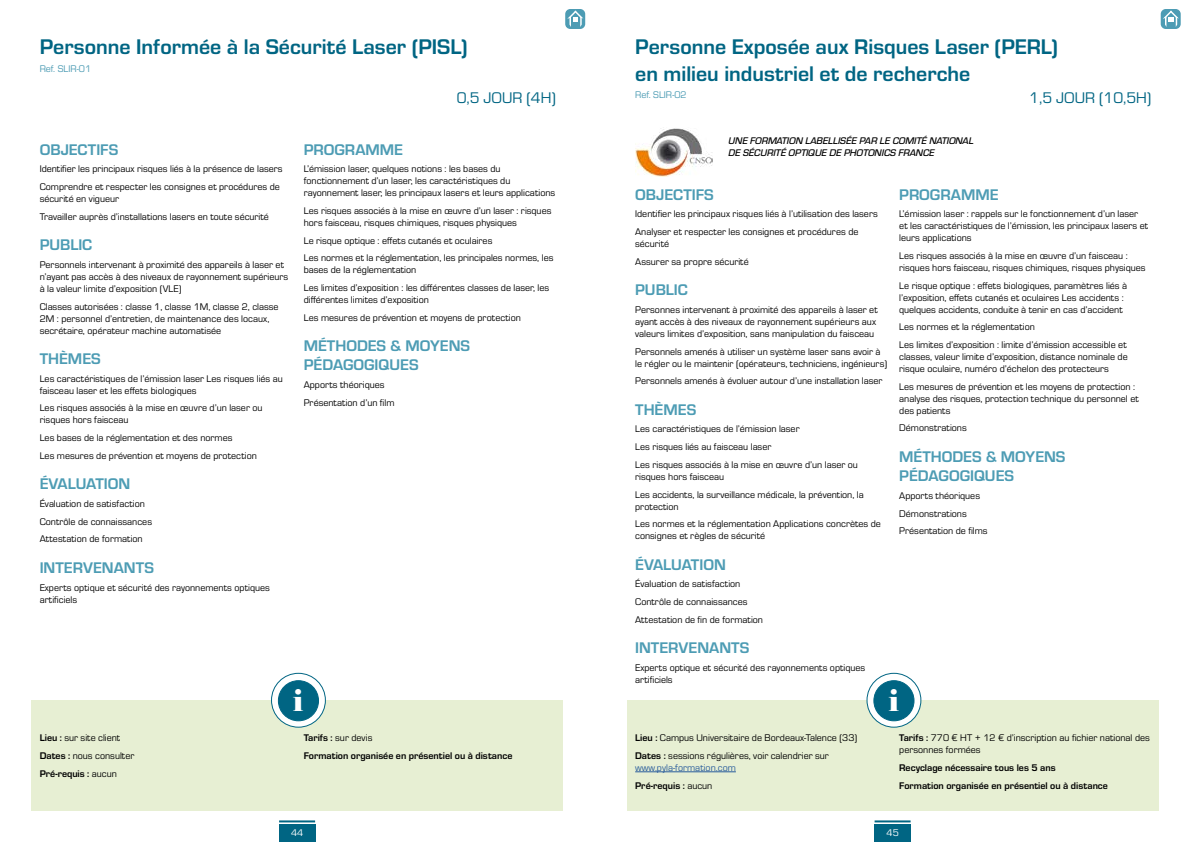
<style>
.page{position:relative;width:1191px;height:842px;background:#fff}
.page>*{position:absolute;margin:0;border:0;box-sizing:border-box;transform-origin:0 0}
.t1{font:30px "Elephant";color:#fff}
.t2{font:700 22px/26.4px "Eurostile";color:#006583}
.t3{font:700 16px/19.2px "Eurostile";color:#4d9cb4}
.t4{font:16px "Eurostile";color:#006583}
.t5{font:10px/17.7px "Eurostile";color:#000}
.t6{font:700 10px/17.7px "Eurostile";color:#000}
.t7{font:10px/12px "Eurostile Med Ita";color:#000}
.t8{font:10px/17.7px "Eurostile";color:#275b9b}
.t9{font:10px "Eurostile";color:#4d9cb4}
.t10{font:10px "Eurostile";color:#fff}
.s1{font-weight:700}
.s2{font-weight:400}
.s3{font-weight:700;color:#000}
.s4{color:#000}
</style>
<div class="page">
<div style="left:31px;top:701px;width:532px;height:110px;background:#e7efd3"></div>
<div style="left:626px;top:701px;width:532px;height:110px;background:#e7efd3"></div>
<svg style="left:271px;top:673px;width:54px;height:54px"></svg>
<div style="left:271px;top:673px;width:55px;height:55px;border:1px solid #006583;border-radius:50%"></div>
<svg style="left:867px;top:673px;width:54px;height:54px"></svg>
<div style="left:866px;top:673px;width:55px;height:55px;border:1px solid #006583;border-radius:50%"></div>
<div style="left:278px;top:681px;width:40px;height:40px;background:#006583;border-radius:50%"></div>
<div style="left:278px;top:680px;width:41px;height:41px;border:1px solid #006583;border-radius:50%"></div>
<div style="left:874px;top:681px;width:40px;height:40px;background:#006583;border-radius:50%"></div>
<div style="left:873px;top:680px;width:41px;height:41px;border:1px solid #006583;border-radius:50%"></div>
<div style="left:279px;top:824px;width:36px;height:18px;background:#006583"></div>
<div style="left:874px;top:824px;width:36px;height:18px;background:#006583"></div>
<hr style="left:279px;top:820px;width:36px;height:2px;background:#006583">
<hr style="left:874px;top:820px;width:36px;height:2px;background:#006583">
<div style="left:565px;top:9px;width:20px;height:20px;background:#4d9cb4;border-radius:5px"></div>
<svg style="left:567px;top:11px;width:16px;height:16px"></svg>
<div style="left:1160px;top:9px;width:20px;height:20px;background:#4d9cb4;border-radius:5px"></div>
<svg style="left:1163px;top:11px;width:15px;height:16px"></svg>
<img style="left:635px;top:128px;width:77px;height:48px">
<hr style="left:635px;top:771px;width:101px;height:1px;background:#275b9b">
<h2 class="t2" style="left:40px;top:32px;width:429px">Personne Informée à la Sécurité Laser (PISL)</h2>
<p class="t9" style="left:40px;top:62px;width:53px">Ref. SLIR-01</p>
<h3 class="t3" style="left:40px;top:139px;width:80px">OBJECTIFS</h3>
<p class="t5" style="left:40px;top:160px;width:244px">Identifier les principaux risques liés à la présence de lasers<br>Comprendre et respecter les consignes et procédures de</p>
<p class="t5" style="left:40px;top:189px;width:231px">sécurité en vigueur<br>Travailler auprès d’installations lasers en toute sécurité</p>
<h3 class="t3" style="left:40px;top:234px;width:54px">PUBLIC</h3>
<p class="t5" style="left:40px;top:258px;width:250px;line-height:12px">Personnels intervenant à proximité des appareils à laser et n’ayant pas accès à des niveaux de rayonnement supérieurs à la valeur limite d’exposition (VLE)</p>
<p class="t5" style="left:40px;top:300px;width:240px;line-height:12px">Classes autorisées : classe 1, classe 1M, classe 2, classe<br>2M : personnel d’entretien, de maintenance des locaux, secrétaire, opérateur machine automatisée</p>
<h3 class="t3" style="left:40px;top:348px;width:63px">THÈMES</h3>
<p class="t5" style="left:40px;top:372px;width:245px;line-height:12px">Les caractéristiques de l’émission laser Les risques liés au faisceau laser et les effets biologiques</p>
<p class="t5" style="left:40px;top:402px;width:224px;line-height:12px">Les risques associés à la mise en œuvre d’un laser ou risques hors faisceau</p>
<p class="t5" style="left:40px;top:428px;width:219px">Les bases de la réglementation et des normes<br>Les mesures de prévention et moyens de protection</p>
<h3 class="t3" style="left:40px;top:473px;width:92px">ÉVALUATION</h3>
<p class="t5" style="left:40px;top:494px;width:114px">Évaluation de satisfaction<br>Contrôle de connaissances<br>Attestation de formation</p>
<h3 class="t3" style="left:40px;top:557px;width:116px">INTERVENANTS</h3>
<p class="t5" style="left:40px;top:581px;width:232px;line-height:12px">Experts optique et sécurité des rayonnements optiques artificiels</p>
<h3 class="t4" style="left:457px;top:87px;width:101px">0,5 JOUR (4H)</h3>
<h3 class="t3" style="left:304px;top:139px;width:101px">PROGRAMME</h3>
<p class="t5" style="left:304px;top:163px;width:253px;line-height:12px">L’émission laser, quelques notions : les bases du fonctionnement d’un laser, les caractéristiques du rayonnement laser, les principaux lasers et leurs applications</p>
<p class="t5" style="left:304px;top:204px;width:249px;line-height:12px">Les risques associés à la mise en œuvre d’un laser : risques hors faisceau, risques chimiques, risques physiques</p>
<p class="t5" style="left:304px;top:231px;width:251px">Le risque optique : effets cutanés et oculaires<br>Les normes et la réglementation, les principales normes, les</p>
<p class="t5" style="left:304px;top:261px;width:247px">bases de la réglementation<br>Les limites d’exposition : les différentes classes de laser, les</p>
<p class="t5" style="left:304px;top:290px;width:219px">différentes limites d’exposition<br>Les mesures de prévention et moyens de protection</p>
<h3 class="t3" style="left:304px;top:335px;width:168px">MÉTHODES &amp; MOYENS<br>PÉDAGOGIQUES</h3>
<p class="t5" style="left:304px;top:375px;width:92px">Apports théoriques<br>Présentation d’un film</p>
<h2 class="t2" style="left:635px;top:32px;width:424px">Personne Exposée aux Risques Laser (PERL) en milieu industriel et de recherche</h2>
<p class="t9" style="left:635px;top:88px;width:53px">Ref. SLIR-02</p>
<h3 class="t4" style="left:1029px;top:87px;width:123px">1,5 JOUR (10,5H)</h3>
<p class="t7" style="left:728px;top:134px;width:247px">UNE FORMATION LABELLISÉE PAR LE COMITÉ NATIONAL<br>DE SÉCURITÉ OPTIQUE DE PHOTONICS FRANCE</p>
<h3 class="t3" style="left:635px;top:184px;width:80px">OBJECTIFS</h3>
<p class="t5" style="left:635px;top:205px;width:244px">Identifier les principaux risques liés à l’utilisation des lasers<br>Analyser et respecter les consignes et procédures de</p>
<p class="t5" style="left:635px;top:234px;width:115px">sécurité<br>Assurer sa propre sécurité</p>
<h3 class="t3" style="left:635px;top:279px;width:54px">PUBLIC</h3>
<p class="t5" style="left:635px;top:303px;width:244px;line-height:12px">Personnes intervenant à proximité des appareils à laser et ayant accès à des niveaux de rayonnement supérieurs aux valeurs limites d’exposition, sans manipulation du faisceau</p>
<p class="t5" style="left:635px;top:345px;width:253px;line-height:12px">Personnels amenés à utiliser un système laser sans avoir à le régler ou le maintenir (opérateurs, techniciens, ingénieurs)</p>
<p class="t5" style="left:635px;top:372px;width:249px">Personnels amenés à évoluer autour d’une installation laser</p>
<h3 class="t3" style="left:635px;top:399px;width:63px">THÈMES</h3>
<p class="t5" style="left:635px;top:420px;width:224px">Les caractéristiques de l’émission laser<br>Les risques liés au faisceau laser<br>Les risques associés à la mise en œuvre d’un laser ou</p>
<p class="t5" style="left:635px;top:467px;width:230px">risques hors faisceau<br>Les accidents, la surveillance médicale, la prévention, la</p>
<p class="t5" style="left:635px;top:497px;width:247px">protection<br>Les normes et la réglementation Applications concrètes de</p>
<p class="t5" style="left:635px;top:526px;width:132px">consignes et règles de sécurité</p>
<h3 class="t3" style="left:635px;top:554px;width:92px">ÉVALUATION</h3>
<p class="t5" style="left:635px;top:575px;width:129px">Évaluation de satisfaction<br>Contrôle de connaissances<br>Attestation de fin de formation</p>
<h3 class="t3" style="left:635px;top:637px;width:116px">INTERVENANTS</h3>
<p class="t5" style="left:635px;top:661px;width:232px;line-height:12px">Experts optique et sécurité des rayonnements optiques artificiels</p>
<h3 class="t3" style="left:899px;top:184px;width:101px">PROGRAMME</h3>
<p class="t5" style="left:899px;top:208px;width:250px;line-height:12px">L’émission laser : rappels sur le fonctionnement d’un laser et les caractéristiques de l’émission, les principaux lasers et leurs applications</p>
<p class="t5" style="left:899px;top:249px;width:248px;line-height:12px">Les risques associés à la mise en œuvre d’un faisceau : risques hors faisceau, risques chimiques, risques physiques</p>
<p class="t5" style="left:899px;top:279px;width:229px;line-height:12px">Le risque optique : effets biologiques, paramètres liés à l’exposition, effets cutanés et oculaires Les accidents : quelques accidents, conduite à tenir en cas d’accident</p>
<p class="t5" style="left:899px;top:318px;width:229px">Les normes et la réglementation<br>Les limites d’exposition : limite d’émission accessible et</p>
<p class="t5" style="left:899px;top:350px;width:230px;line-height:12px">classes, valeur limite d’exposition, distance nominale de risque oculaire, numéro d’échelon des protecteurs</p>
<p class="t5" style="left:899px;top:380px;width:241px;line-height:12px">Les mesures de prévention et les moyens de protection : analyse des risques, protection technique du personnel et des patients</p>
<p class="t5" style="left:899px;top:419px;width:69px">Démonstrations</p>
<h3 class="t3" style="left:899px;top:446px;width:168px">MÉTHODES &amp; MOYENS<br>PÉDAGOGIQUES</h3>
<p class="t5" style="left:899px;top:486px;width:90px">Apports théoriques<br>Démonstrations<br>Présentation de films</p>
<h1 class="t1" style="left:293px;top:682px;width:12px">i</h1>
<h1 class="t1" style="left:888px;top:682px;width:12px">i</h1>
<p class="t5" style="left:40px;top:728px;width:96px"><span class="s1">Lieu :</span> sur site client<br><span class="s1">Dates :</span> nous consulter<br><span class="s1">Pré-requis :</span> aucun</p>
<p class="t6" style="left:304px;top:728px;width:210px">Tarifs : <span class="s2">sur devis<br></span>Formation organisée en présentiel ou à distance</p>
<p class="t5" style="left:635px;top:728px;width:223px"><span class="s1">Lieu :</span> Campus Universitaire de Bordeaux-Talence (33)<br><span class="s1">Dates :</span> sessions régulières, voir calendrier sur</p>
<p class="t8" style="left:635px;top:758px;width:102px">www.pyla-formation.com<br><span class="s3">Pré-requis :</span> <span class="s4">aucun</span></p>
<p class="t5" style="left:899px;top:731px;width:252px;line-height:12px"><span class="s1">Tarifs :</span> 770 € HT + 12 € d’inscription au fichier national des personnes formées</p>
<p class="t6" style="left:899px;top:758px;width:210px">Recyclage nécessaire tous les 5 ans<br>Formation organisée en présentiel ou à distance</p>
<p class="t10" style="left:291px;top:826px;width:14px">44</p>
<p class="t10" style="left:886px;top:826px;width:14px">45</p>
</div>
